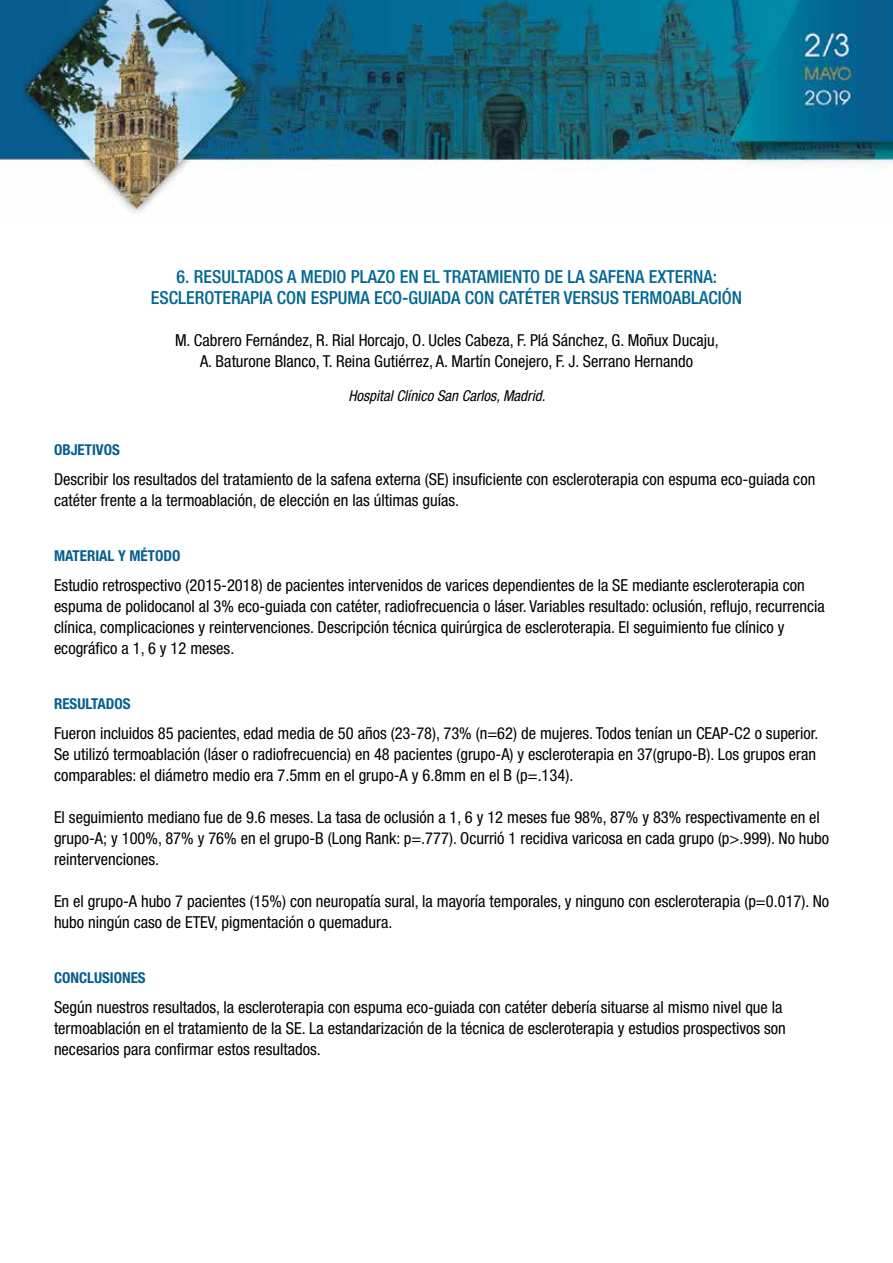
<style>
.page{position:relative;width:893px;height:1263px;background:#fff}
.page>*{position:absolute;margin:0;border:0;box-sizing:border-box;transform-origin:0 0}
.t1{font:500 condensed 18px/21px "Helvetica Neue LT Std";color:#006793;text-align:center}
.t2{font:condensed 16.5px/21px "Helvetica Neue LT Std";color:#000}
.t3{font:700 condensed 15px "Helvetica Neue LT Std";color:#065d90}
.t4{font:italic condensed 15px "Helvetica Neue LT Std";color:#000}
</style>
<div class="page">
<img style="left:0;top:0;width:893px;height:214px">
<p class="t1" style="left:151px;top:266px;width:593px">6. RESULTADOS A MEDIO PLAZO EN EL TRATAMIENTO DE LA SAFENA EXTERNA:<br>ESCLEROTERAPIA CON ESPUMA ECO-GUIADA CON CATÉTER VERSUS TERMOABLACIÓN</p>
<p class="t2" style="left:175px;top:329px;width:545px;text-align:center">M. Cabrero Fernández, R. Rial Horcajo, O. Ucles Cabeza, F. Plá Sánchez, G. Moñux Ducaju,<br>A. Baturone Blanco, T. Reina Gutiérrez, A. Martín Conejero, F. J. Serrano Hernando</p>
<p class="t4" style="left:348px;top:387px;width:198px">Hospital Clínico San Carlos, Madrid.</p>
<p class="t3" style="left:54px;top:441px;width:67px">OBJETIVOS</p>
<p class="t2" style="left:54px;top:468px;width:763px">Describir los resultados del tratamiento de la safena externa (SE) insuficiente con escleroterapia con espuma eco-guiada con catéter frente a la termoablación, de elección en las últimas guías.</p>
<p class="t3" style="left:54px;top:547px;width:128px">MATERIAL Y MÉTODO</p>
<p class="t2" style="left:54px;top:574px;width:772px">Estudio retrospectivo (2015-2018) de pacientes intervenidos de varices dependientes de la SE mediante escleroterapia con espuma de polidocanol al 3% eco-guiada con catéter, radiofrecuencia o láser. Variables resultado: oclusión, reflujo, recurrencia clínica, complicaciones y reintervenciones. Descripción técnica quirúrgica de escleroterapia. El seguimiento fue clínico y ecográfico a 1, 6 y 12 meses.</p>
<p class="t3" style="left:54px;top:695px;width:78px">RESULTADOS</p>
<p class="t2" style="left:54px;top:722px;width:766px">Fueron incluidos 85 pacientes, edad media de 50 años (23-78), 73% (n=62) de mujeres. Todos tenían un CEAP-C2 o superior.<br>Se utilizó termoablación (láser o radiofrecuencia) en 48 pacientes (grupo-A) y escleroterapia en 37(grupo-B). Los grupos eran comparables: el diámetro medio era 7.5mm en el grupo-A y 6.8mm en el B (p=.134).</p>
<p class="t2" style="left:54px;top:806px;width:777px">El seguimiento mediano fue de 9.6 meses. La tasa de oclusión a 1, 6 y 12 meses fue 98%, 87% y 83% respectivamente en el grupo-A; y 100%, 87% y 76% en el grupo-B (Long Rank: p=.777). Ocurrió 1 recidiva varicosa en cada grupo (p&gt;.999). No hubo reintervenciones.</p>
<p class="t2" style="left:54px;top:890px;width:777px">En el grupo-A hubo 7 pacientes (15%) con neuropatía sural, la mayoría temporales, y ninguno con escleroterapia (p=0.017). No hubo ningún caso de ETEV, pigmentación o quemadura.</p>
<p class="t3" style="left:54px;top:969px;width:93px">CONCLUSIONES</p>
<p class="t2" style="left:54px;top:996px;width:733px">Según nuestros resultados, la escleroterapia con espuma eco-guiada con catéter debería situarse al mismo nivel que la termoablación en el tratamiento de la SE. La estandarización de la técnica de escleroterapia y estudios prospectivos son necesarios para confirmar estos resultados.</p>
</div>
